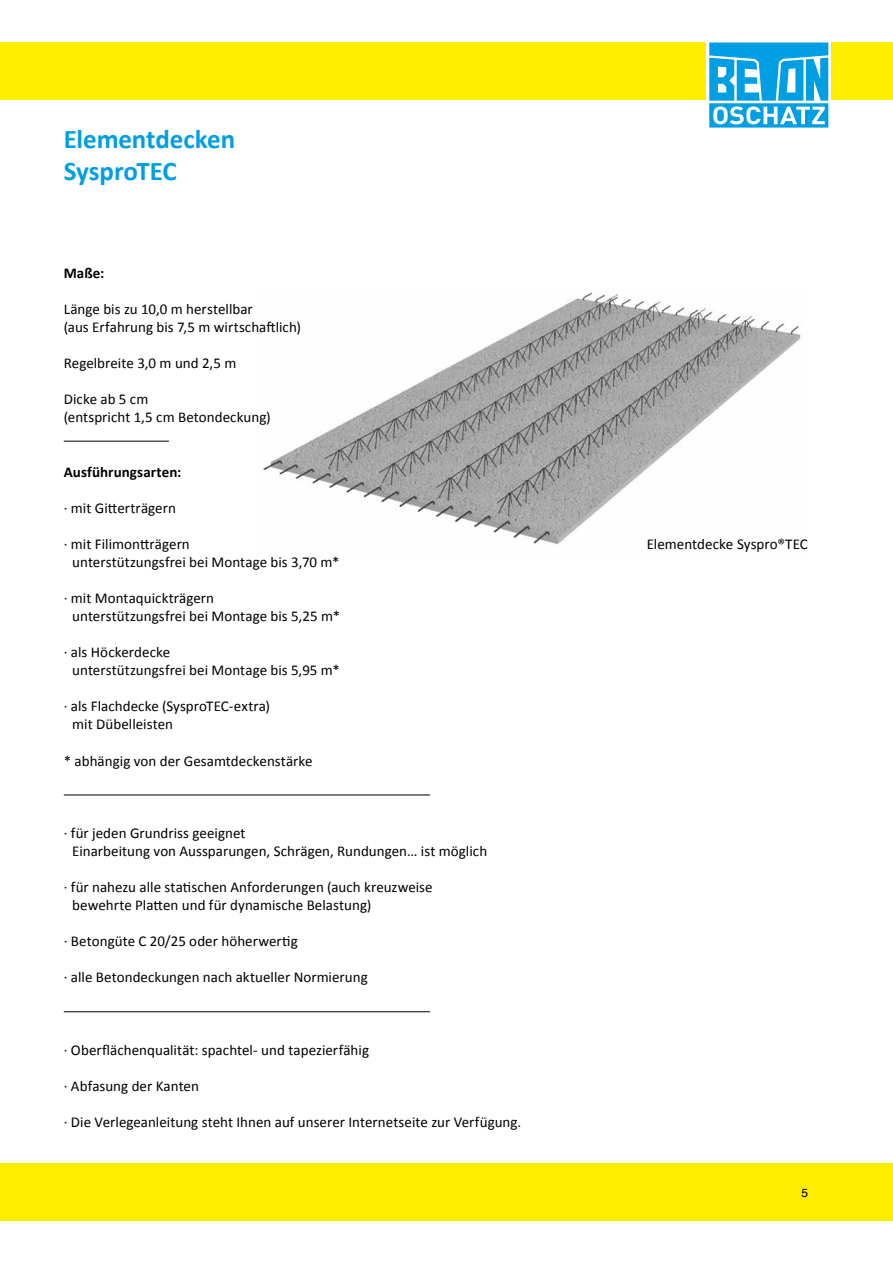
<style>
.page{position:relative;width:893px;height:1263px;background:#fff}
.page>*{position:absolute;margin:0;border:0;box-sizing:border-box;transform-origin:0 0}
.t1{font:700 27px/32.4px "Calibri";letter-spacing:-.005em;color:#009ee3}
.t2{font:15px/18px "Calibri";letter-spacing:.005em;color:#000}
.t3{font:700 15px "Calibri";letter-spacing:.005em;color:#000}
.t4{font:12px "Swiss 721 BT";color:#000}
</style>
<div class="page">
<div style="left:0;top:1162px;width:893px;height:58px;background:#ffed00"></div>
<div style="left:0;top:43px;width:706px;height:57px;background:#ffed00"></div>
<div style="left:832px;top:43px;width:61px;height:57px;background:#ffed00"></div>
<svg style="left:709px;top:43px;width:119px;height:85px"></svg>
<img style="left:263px;top:292px;width:538px;height:253px">
<hr style="left:64px;top:441px;width:105px;height:1px;background:#000">
<hr style="left:64px;top:795px;width:366px;height:1px;background:#000">
<hr style="left:64px;top:1011px;width:366px;height:1px;background:#000">
<h1 class="t1" style="left:64px;top:123px;width:173px">Elementdecken<br>SysproTEC</h1>
<p class="t3" style="left:64px;top:263px;width:42px">Maße:</p>
<p class="t2" style="left:64px;top:300px;width:239px">Länge bis zu 10,0 m herstellbar<br>(aus Erfahrung bis 7,5 m wirtschaftlich)</p>
<p class="t2" style="left:64px;top:354px;width:174px">Regelbreite 3,0 m und 2,5 m</p>
<p class="t2" style="left:64px;top:390px;width:209px">Dicke ab 5 cm<br>(entspricht 1,5 cm Betondeckung)</p>
<p class="t3" style="left:64px;top:462px;width:119px">Ausführungsarten:</p>
<p class="t2" style="left:64px;top:499px;width:114px">· mit Gitterträgern</p>
<p class="t2" style="left:72px;top:535px;width:269px;text-indent:-9px">· mit Filimontträgern<br>unterstützungsfrei bei Montage bis 3,70 m*</p>
<p class="t2" style="left:72px;top:589px;width:269px;text-indent:-9px">· mit Montaquickträgern<br>unterstützungsfrei bei Montage bis 5,25 m*</p>
<p class="t2" style="left:72px;top:643px;width:269px;text-indent:-9px">· als Höckerdecke<br>unterstützungsfrei bei Montage bis 5,95 m*</p>
<p class="t2" style="left:72px;top:697px;width:199px;text-indent:-9px">· als Flachdecke (SysproTEC-extra) mit Dübelleisten</p>
<p class="t2" style="left:64px;top:751px;width:250px">* abhängig von der Gesamtdeckenstärke</p>
<p class="t2" style="left:72px;top:824px;width:416px;text-indent:-9px">· für jeden Grundriss geeignet<br>Einarbeitung von Aussparungen, Schrägen, Rundungen… ist möglich</p>
<p class="t2" style="left:72px;top:878px;width:362px;text-indent:-9px">· für nahezu alle statischen Anforderungen (auch kreuzweise bewehrte Platten und für dynamische Belastung)</p>
<p class="t2" style="left:64px;top:932px;width:236px">· Betongüte C 20/25 oder höherwertig</p>
<p class="t2" style="left:64px;top:968px;width:306px">· alle Betondeckungen nach aktueller Normierung</p>
<p class="t2" style="left:64px;top:1040px;width:307px">· Oberflächenqualität: spachtel- und tapezierfähig</p>
<p class="t2" style="left:64px;top:1077px;width:137px">· Abfasung der Kanten</p>
<p class="t2" style="left:64px;top:1113px;width:459px">· Die Verlegeanleitung steht Ihnen auf unserer Internetseite zur Verfügung.</p>
<p class="t2" style="left:647px;top:535px;width:163px">Elementdecke Syspro®TEC</p>
<p class="t4" style="left:801px;top:1185px;width:8px">5</p>
</div>
